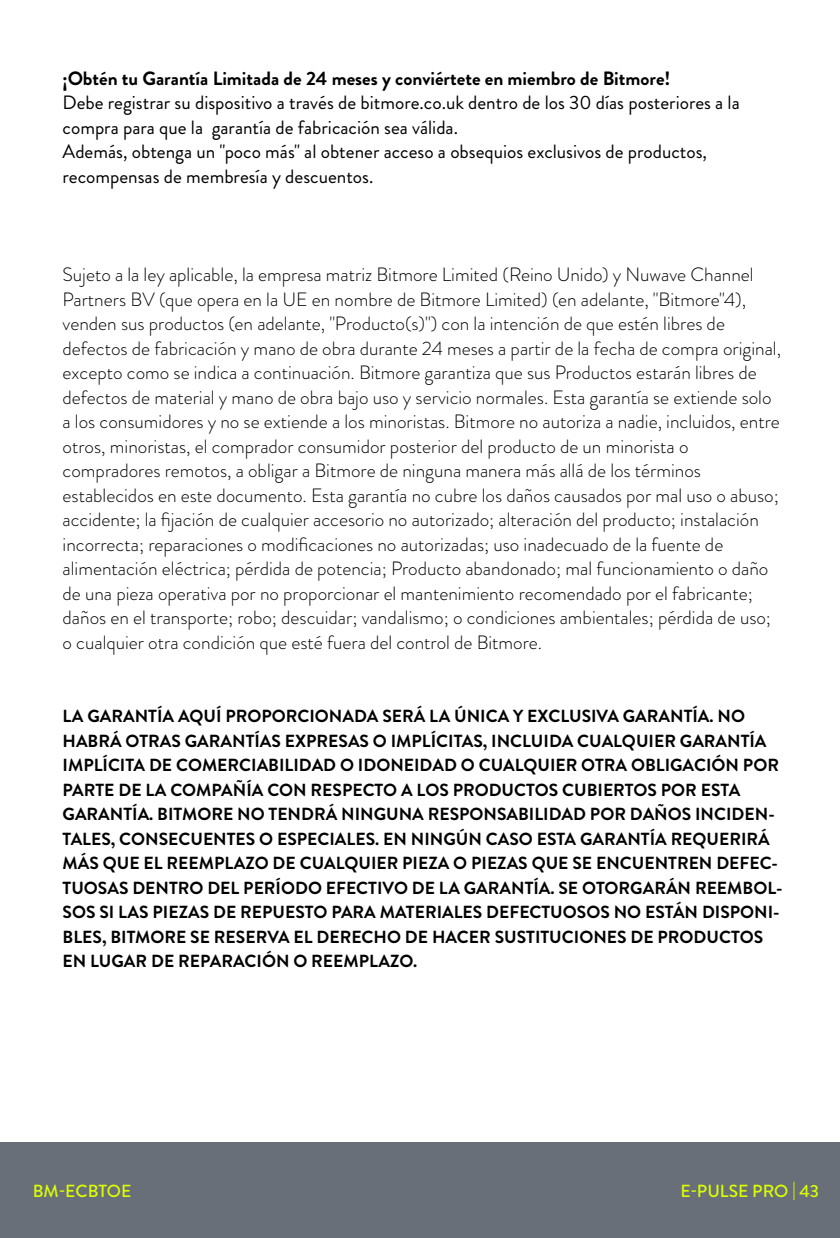
<style>
.page{position:relative;width:840px;height:1238px;background:#fff}
.page>*{position:absolute;margin:0;border:0;box-sizing:border-box;transform-origin:0 0}
.t1{font:300 19.25px/24.5px "Brandon Grotesque";color:#000}
.t2{font:19.25px/24.5px "Brandon Grotesque";color:#000}
.t3{font:700 19.25px "Brandon Grotesque";color:#000}
.t4{font:700 17.5px/24.5px "Brandon Grotesque";color:#000}
.t5{font:500 17.5px "Brandon Grotesque";color:#dbff01}
</style>
<div class="page">
<div style="left:0;top:1142px;width:840px;height:95px;background:#696f79"></div>
<p class="t3" style="left:63px;top:65px;width:609px">¡Obtén tu Garantía Limitada de 24 meses y conviértete en miembro de Bitmore!</p>
<p class="t2" style="left:63px;top:91px;width:679px">Debe registrar su dispositivo a través de bitmore.co.uk dentro de los 30 días posteriores a la compra para que la garantía de fabricación sea válida.<br>Además, obtenga un "poco más" al obtener acceso a obsequios exclusivos de productos, recompensas de membresía y descuentos.</p>
<p class="t1" style="left:63px;top:262px;width:720px">Sujeto a la ley aplicable, la empresa matriz Bitmore Limited (Reino Unido) y Nuwave Channel Partners BV (que opera en la UE en nombre de Bitmore Limited) (en adelante, "Bitmore"4), venden sus productos (en adelante, "Producto(s)") con la intención de que estén libres de defectos de fabricación y mano de obra durante 24 meses a partir de la fecha de compra original, excepto como se indica a continuación. Bitmore garantiza que sus Productos estarán libres de defectos de material y mano de obra bajo uso y servicio normales. Esta garantía se extiende solo a los consumidores y no se extiende a los minoristas. Bitmore no autoriza a nadie, incluidos, entre otros, minoristas, el comprador consumidor posterior del producto de un minorista o compradores remotos, a obligar a Bitmore de ninguna manera más allá de los términos establecidos en este documento. Esta garantía no cubre los daños causados por mal uso o abuso; accidente; la fijación de cualquier accesorio no autorizado; alteración del producto; instalación incorrecta; reparaciones o modificaciones no autorizadas; uso inadecuado de la fuente de alimentación eléctrica; pérdida de potencia; Producto abandonado; mal funcionamiento o daño de una pieza operativa por no proporcionar el mantenimiento recomendado por el fabricante; daños en el transporte; robo; descuidar; vandalismo; o condiciones ambientales; pérdida de uso; o cualquier otra condición que esté fuera del control de Bitmore.</p>
<p class="t4" style="left:63px;top:704px;width:722px">LA GARANTÍA AQUÍ PROPORCIONADA SERÁ LA ÚNICA Y EXCLUSIVA GARANTÍA. NO HABRÁ OTRAS GARANTÍAS EXPRESAS O IMPLÍCITAS, INCLUIDA CUALQUIER GARANTÍA IMPLÍCITA DE COMERCIABILIDAD O IDONEIDAD O CUALQUIER OTRA OBLIGACIÓN POR PARTE DE LA COMPAÑÍA CON RESPECTO A LOS PRODUCTOS CUBIERTOS POR ESTA GARANTÍA. BITMORE NO TENDRÁ NINGUNA RESPONSABILIDAD POR DAÑOS INCIDEN-TALES, CONSECUENTES O ESPECIALES. EN NINGÚN CASO ESTA GARANTÍA REQUERIRÁ MÁS QUE EL REEMPLAZO DE CUALQUIER PIEZA O PIEZAS QUE SE ENCUENTREN DEFEC-TUOSAS DENTRO DEL PERÍODO EFECTIVO DE LA GARANTÍA. SE OTORGARÁN REEMBOL-SOS SI LAS PIEZAS DE REPUESTO PARA MATERIALES DEFECTUOSOS NO ESTÁN DISPONI-BLES, BITMORE SE RESERVA EL DERECHO DE HACER SUSTITUCIONES DE PRODUCTOS EN LUGAR DE REPARACIÓN O REEMPLAZO.</p>
<p class="t5" style="left:33px;top:1178px;width:100px">BM-ECBTOE</p>
<p class="t5" style="left:681px;top:1178px;width:140px">E-PULSE PRO | 43</p>
</div>
